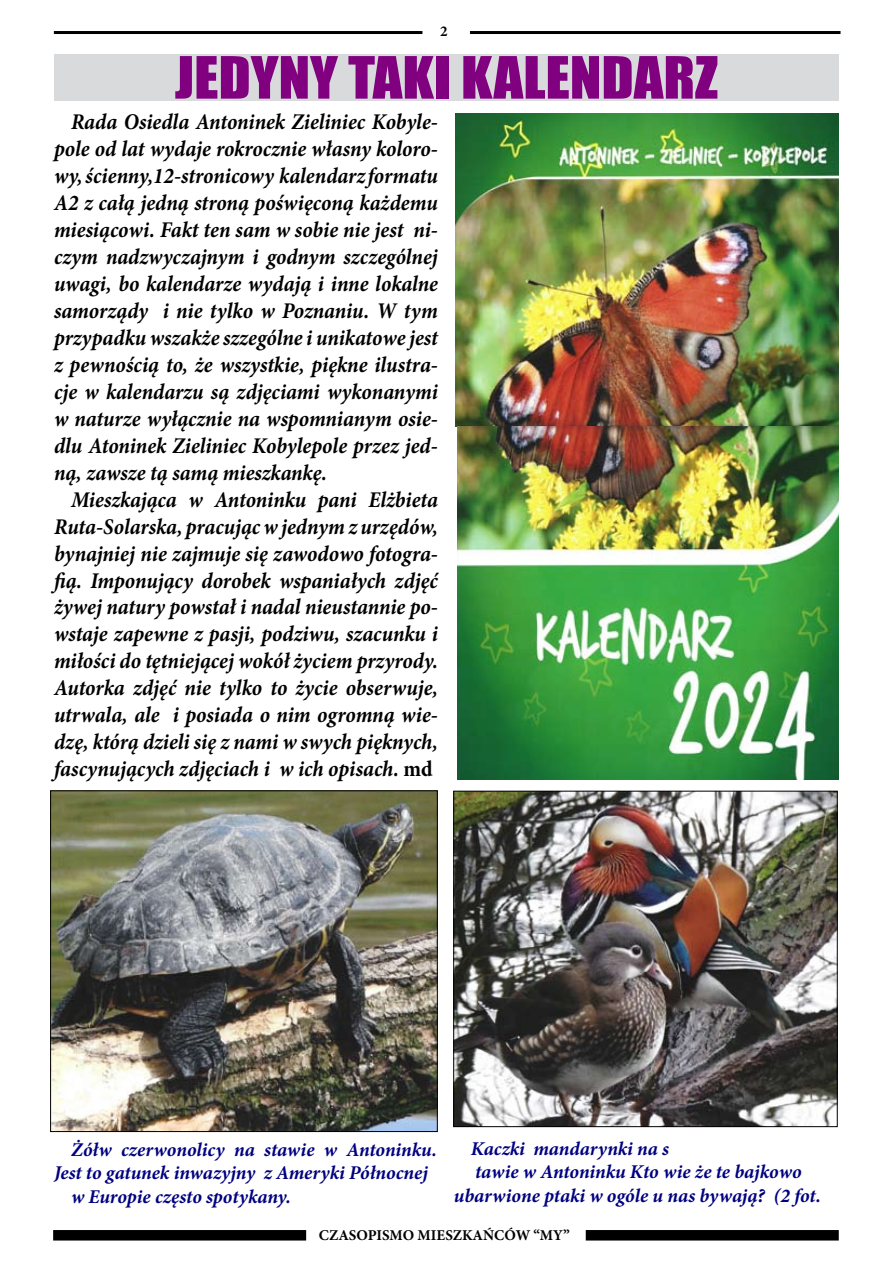
<style>
.page{position:relative;width:893px;height:1263px;background:#fff}
.page>*{position:absolute;margin:0;border:0;box-sizing:border-box;transform-origin:0 0}
.t1{font:53.85px "Impact";color:#800080;scale:1.09 1}
.t2{font:italic 700 22.5px/27px "Minion Pro";letter-spacing:-.005em;color:#000;text-align:justify;scale:.93 1}
.t3{font:italic 700 19.5px "Minion Pro";letter-spacing:-.005em;color:#000080}
.t4{font:700 15px "Minion Pro";color:#000}
.s1{font-style:normal}
</style>
<div class="page">
<hr style="left:54px;top:31px;width:368px;height:3px;background:#000">
<hr style="left:470px;top:31px;width:370px;height:3px;background:#000">
<div style="left:53px;top:1230px;width:253px;height:10px;background:#000"></div>
<div style="left:586px;top:1230px;width:253px;height:10px;background:#000"></div>
<div style="left:54px;top:55px;width:785px;height:46px;background:#d9dadb"></div>
<img style="left:456px;top:113px;width:383px;height:666px">
<img style="left:52px;top:792px;width:384px;height:338px">
<div style="left:50px;top:790px;width:388px;height:342px;border:1px solid #000"></div>
<img style="left:455px;top:793px;width:381px;height:332px">
<div style="left:453px;top:791px;width:385px;height:336px;border:1px solid #000"></div>
<p class="t4" style="left:440px;top:21px;width:9px">2</p>
<h1 class="t1" style="left:175px;top:36px;width:500px">JEDYNY TAKI KALENDARZ</h1>
<p class="t2" style="left:54px;top:108px;width:414px;text-indent:17px">Rada Osiedla Antoninek Zieliniec Kobyle&shy;pole od lat wydaje rokrocznie własny koloro&shy;wy, ścienny,12-stronicowy kalendarz formatu A2 z całą jedną stroną poświęconą każdemu miesiącowi. Fakt ten sam w sobie nie jest ni&shy;czym nadzwyczajnym i godnym szczególnej uwagi, bo kalendarze wydają i inne lokalne samorządy i nie tylko w Poznaniu. W tym przypadku wszakże szzególne i unikatowe jest z pewnością to, że wszystkie, piękne ilustra&shy;cje w kalendarzu są zdjęciami wykonanymi w naturze wyłącznie na wspomnianym osie&shy;dlu Atoninek Zieliniec Kobylepole przez jed&shy;ną, zawsze tą samą mieszkankę.</p>
<p class="t2" style="left:54px;top:486px;width:414px;text-indent:17px">Mieszkająca w Antoninku pani Elżbieta Ruta-Solarska, pracując w jednym z urzędów, bynajniej nie zajmuje się zawodowo fotogra&shy;fią. Imponujący dorobek wspaniałych zdjęć żywej natury powstał i nadal nieustannie po&shy;wstaje zapewne z pasji, podziwu, szacunku i miłości do tętniejącej wokół życiem przyrody.<br>Autorka zdjęć nie tylko to życie obserwuje, utrwala, ale i posiada o nim ogromną wie&shy;dzę, którą dzieli się z nami w swych pięknych, fascynujących zdjęciach i w ich opisach. <span class="s1">md</span></p>
<p class="t3" style="left:71px;top:1136px;width:367px">Żółw czerwonolicy na stawie w Antoninku.</p>
<p class="t3" style="left:54px;top:1159px;width:376px">Jest to gatunek inwazyjny z Ameryki Północnej</p>
<p class="t3" style="left:71px;top:1183px;width:221px">w Europie często spotykany.</p>
<p class="t3" style="left:471px;top:1135px;width:200px">Kaczki mandarynki na s</p>
<p class="t3" style="left:475px;top:1158px;width:328px">tawie w Antoninku Kto wie że te bajkowo</p>
<p class="t3" style="left:454px;top:1181px;width:368px">ubarwione ptaki w ogóle u nas bywają? (2 fot.</p>
<p class="t4" style="left:319px;top:1224px;width:252px">CZASOPISMO MIESZKAŃCÓW “MY”</p>
</div>
